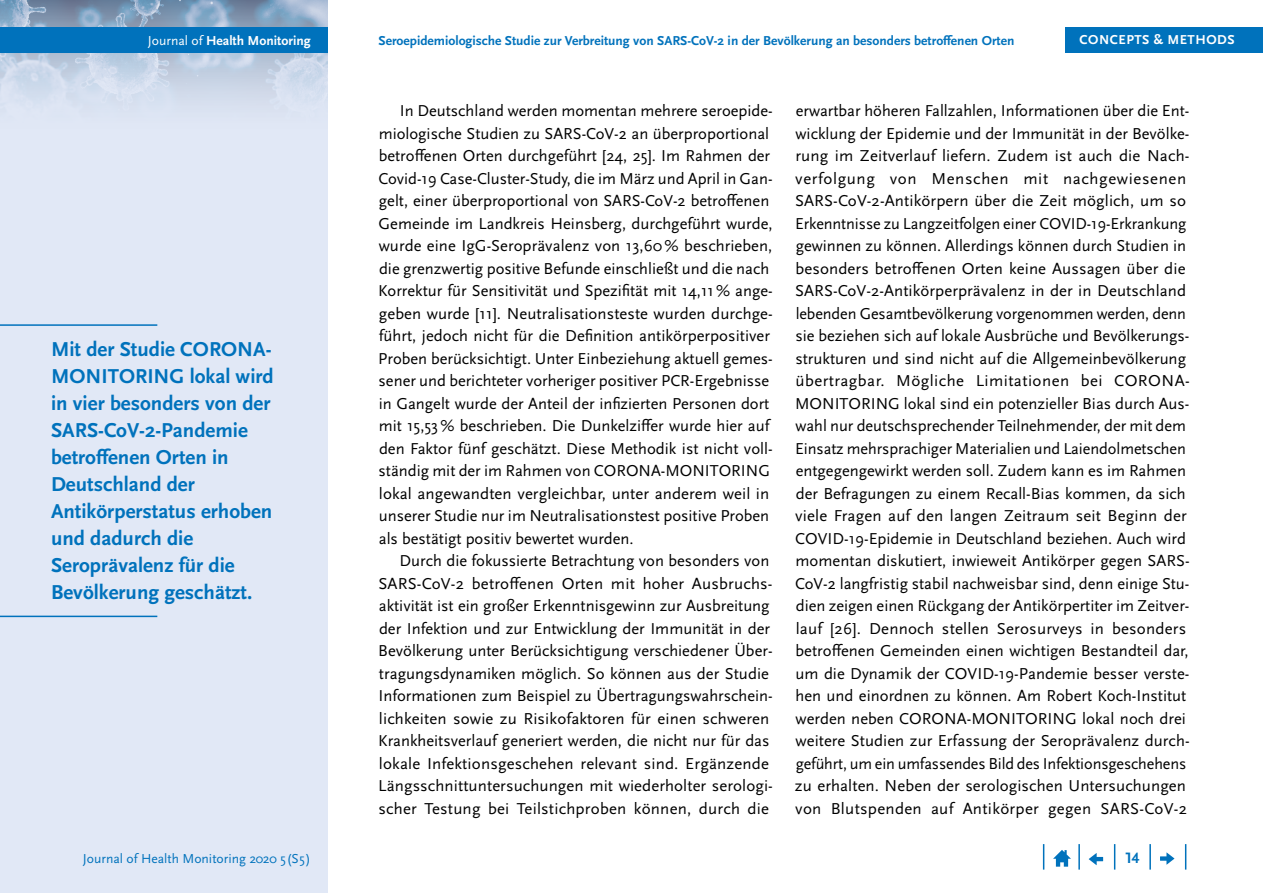
<style>
.page{position:relative;width:1263px;height:893px;background:#fff}
.page>*{position:absolute;margin:0;border:0;box-sizing:border-box;transform-origin:0 0}
.t1{font:700 21px/27px "Scala Sans Pro";color:#0072bc}
.Copy_Einzug{font:16.5px/22.5px "Scala Sans Pro";color:#000}
.t2{font:700 15.75px "Scala Sans Pro";color:#0072bc}
.t3{font:13.65px "Scala Sans Pro";color:#0072bc}
.t4{font:700 13.65px "Scala Sans Pro";color:#fff}
.t5{font:700 13.5px "Scala Sans Pro";color:#0072bc}
.t6{font:700 13.5px "Scala Sans Pro";letter-spacing:.04em;color:#fff}
.s1{font-weight:400}
</style>
<div class="page">
<div style="left:0;top:0;width:327px;height:893px;background:#e1e8f6"></div>
<img style="left:0;top:0;width:327px;height:103px">
<div style="left:0;top:28px;width:327px;height:25px;background:#0072bc"></div>
<svg style="left:1185px;top:844px;width:1px;height:26px"></svg>
<hr style="left:1149px;top:844px;width:2px;height:26px;background:#0072bc">
<svg style="left:1114px;top:844px;width:1px;height:26px"></svg>
<hr style="left:1078px;top:844px;width:2px;height:26px;background:#0072bc">
<svg style="left:1043px;top:844px;width:1px;height:26px"></svg>
<svg style="left:1053px;top:850px;width:18px;height:17px"></svg>
<svg style="left:1089px;top:853px;width:14px;height:12px"></svg>
<svg style="left:1160px;top:852px;width:14px;height:13px"></svg>
<div style="left:1065px;top:28px;width:198px;height:25px;background:#0072bc"></div>
<hr style="left:0;top:324px;width:157px;height:2px;background:#0072bc">
<hr style="left:0;top:616px;width:157px;height:1px;background:#0072bc">
<p class="t4" style="left:148px;top:33px;width:164px"><span class="s1">Journal of</span> Health Monitoring</p>
<p class="t5" style="left:378px;top:33px;width:637px">Seroepidemiologische Studie zur Verbreitung von SARS-CoV-2 in der Bevölkerung an besonders betroffenen Orten</p>
<p class="t6" style="left:1079px;top:32px;width:157px">CONCEPTS &amp; METHODS</p>
<p class="t1" style="left:51px;top:335px;width:224px">Mit der Studie CORONA-<br>MONITORING lokal wird in vier besonders von der<br>SARS-CoV-2-Pandemie betroffenen Orten in<br>Deutschland der<br>Antikörperstatus erhoben und dadurch die<br>Seroprävalenz für die<br>Bevölkerung geschätzt.</p>
<p class="Copy_Einzug" style="left:378px;top:99px;width:396px;text-indent:21px">In Deutschland werden momentan mehrere seroepide&shy;miologische Studien zu SARS-CoV-2 an überproportional betroffenen Orten durchgeführt [24, 25]. Im Rahmen der Covid-19 Case-Cluster-Study, die im März und April in Gan&shy;gelt, einer überproportional von SARS-CoV-2 betroffenen Gemeinde im Landkreis Heinsberg, durchgeführt wurde, wurde eine IgG-Seroprävalenz von 13,60% beschrieben, die grenzwertig positive Befunde einschließt und die nach Korrektur für Sensitivität und Spezifität mit 14,11% ange&shy;geben wurde [11]. Neutralisationsteste wurden durchge&shy;führt, jedoch nicht für die Definition antikörperpositiver Proben berücksichtigt. Unter Einbeziehung aktuell gemes&shy;sener und berichteter vorheriger positiver PCR-Ergebnisse in Gangelt wurde der Anteil der infizierten Personen dort mit 15,53% beschrieben. Die Dunkelziffer wurde hier auf den Faktor fünf geschätzt. Diese Methodik ist nicht voll&shy;ständig mit der im Rahmen von CORONA-MONITORING lokal angewandten vergleichbar, unter anderem weil in unserer Studie nur im Neutralisationstest positive Proben als bestätigt positiv bewertet wurden.</p>
<p class="Copy_Einzug" style="left:378px;top:549px;width:396px;text-indent:21px">Durch die fokussierte Betrachtung von besonders von SARS-CoV-2 betroffenen Orten mit hoher Ausbruchs&shy;aktivität ist ein großer Erkenntnisgewinn zur Ausbreitung der Infektion und zur Entwicklung der Immunität in der Bevölkerung unter Berücksichtigung verschiedener Über&shy;tragungsdynamiken möglich. So können aus der Studie Informationen zum Beispiel zu Übertragungswahrschein&shy;lichkeiten sowie zu Risikofaktoren für einen schweren Krankheitsverlauf generiert werden, die nicht nur für das lokale Infektionsgeschehen relevant sind. Ergänzende Längsschnittuntersuchungen mit wiederholter serologi&shy;scher Testung bei Teilstichproben können, durch die</p>
<p class="Copy_Einzug" style="left:795px;top:99px;width:396px">erwartbar höheren Fallzahlen, Informationen über die Ent&shy;wicklung der Epidemie und der Immunität in der Bevölke&shy;rung im Zeitverlauf liefern. Zudem ist auch die Nach&shy;verfolgung von Menschen mit nachgewiesenen SARS-CoV-2-Antikörpern über die Zeit möglich, um so Erkenntnisse zu Langzeitfolgen einer COVID-19-Erkrankung gewinnen zu können. Allerdings können durch Studien in besonders betroffenen Orten keine Aussagen über die SARS-CoV-2-Antikörperprävalenz in der in Deutschland lebenden Gesamtbevölkerung vorgenommen werden, denn sie beziehen sich auf lokale Ausbrüche und Bevölkerungs&shy;strukturen und sind nicht auf die Allgemeinbevölkerung übertragbar. Mögliche Limitationen bei CORONA-MONITORING lokal sind ein potenzieller Bias durch Aus&shy;wahl nur deutschsprechender Teilnehmender, der mit dem Einsatz mehrsprachiger Materialien und Laiendolmetschen entgegengewirkt werden soll. Zudem kann es im Rahmen der Befragungen zu einem Recall-Bias kommen, da sich viele Fragen auf den langen Zeitraum seit Beginn der COVID-19-Epidemie in Deutschland beziehen. Auch wird momentan diskutiert, inwieweit Antikörper gegen SARS-CoV-2 langfristig stabil nachweisbar sind, denn einige Stu&shy;dien zeigen einen Rückgang der Antikörpertiter im Zeitver&shy;lauf [26]. Dennoch stellen Serosurveys in besonders betroffenen Gemeinden einen wichtigen Bestandteil dar, um die Dynamik der COVID-19-Pandemie besser verste&shy;hen und einordnen zu können. Am Robert Koch-Institut werden neben CORONA-MONITORING lokal noch drei weitere Studien zur Erfassung der Seroprävalenz durch&shy;geführt, um ein umfassendes Bild des Infektionsgeschehens zu erhalten. Neben der serologischen Untersuchungen von Blutspenden auf Antikörper gegen SARS-CoV-2</p>
<p class="t3" style="left:83px;top:850px;width:229px">Journal of Health Monitoring 2020 5(S5)</p>
<p class="t2" style="left:1125px;top:849px;width:15px">14</p>
</div>
